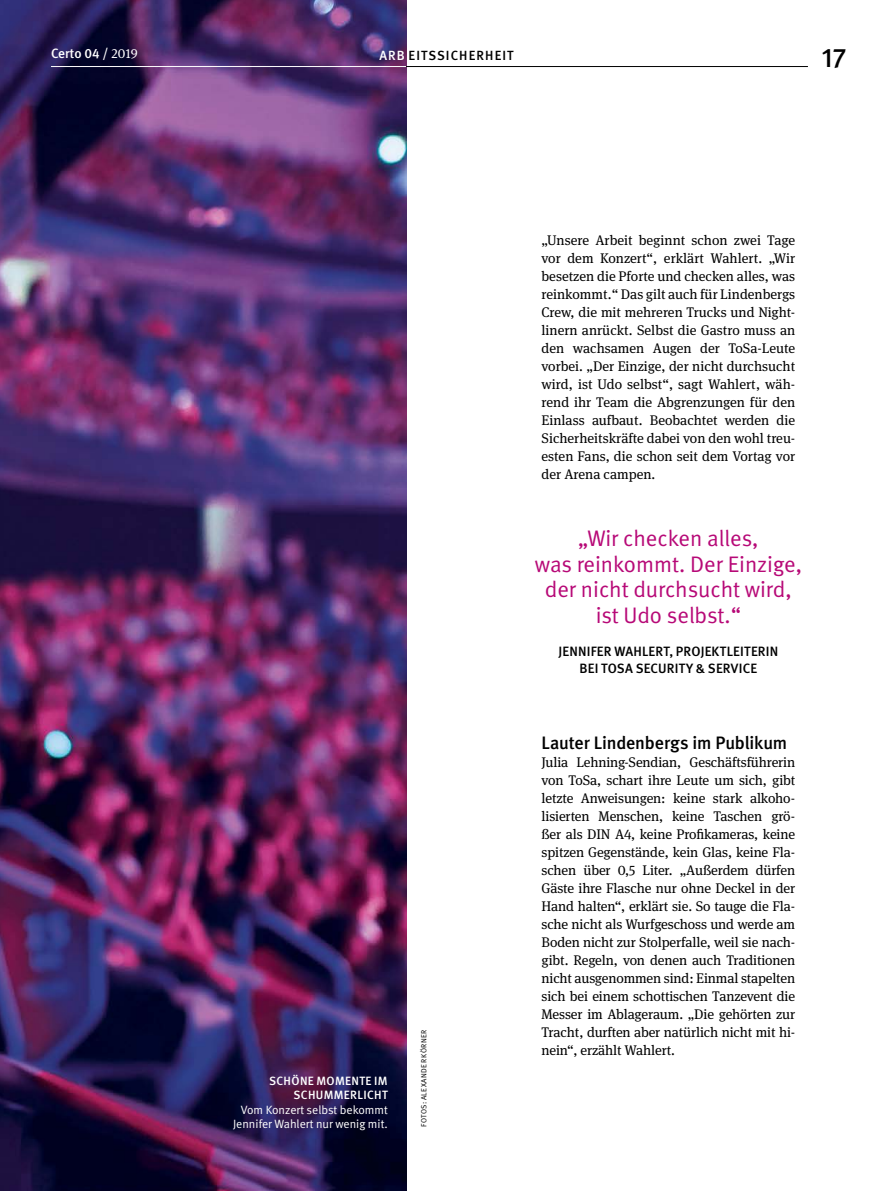
<style>
.page{position:relative;width:893px;height:1191px;background:#fff}
.page>*{position:absolute;margin:0;border:0;box-sizing:border-box;transform-origin:0 0}
.t1{font:500 27px "DGUV Meta";color:#000}
.t2{font:22.5px/25.5px "DGUV Meta";color:#b70977;text-align:center}
.t3{font:500 18px "DGUV Meta";letter-spacing:-.005em;color:#000}
.t4{font:13.95px/18px "DGUV Meta Serif";letter-spacing:-.01em;color:#000;text-align:justify}
.t5{font:500 13.5px/17px "DGUV Meta";letter-spacing:.015em;color:#000;text-align:center}
.t6{font:500 13.5px "DGUV Meta";color:#fff}
.t7{font:500 13.35px "DGUV Meta";letter-spacing:.085em;color:#000}
.t8{font:12px/14.4px "DGUV Meta";color:#fff;text-align:right}
.t9{font:500 12px/14.4px "DGUV Meta";letter-spacing:.025em;color:#fff;text-align:right}
.t10{font:7.5px "DGUV Meta";letter-spacing:.05em;color:#000}
.s1{font-family:"DGUV Meta Serif";font-weight:400;font-size:13.35px}
.s2{color:#fff}
</style>
<div class="page">
<img style="left:0;top:0;width:406px;height:1191px">
<hr style="left:51px;top:66px;width:355px;height:1px;background:#fff">
<hr style="left:406px;top:66px;width:402px;height:1px;background:#000">
<p class="t6" style="left:51px;top:46px;width:88px">Certo 04 / <span class="s1">2019</span></p>
<p class="t7" style="left:379px;top:47px;width:136px"><span class="s2">ARB</span> EITSSICHERHEIT</p>
<h1 class="t1" style="left:822px;top:42px;width:26px">17</h1>
<p class="t9" style="left:269px;top:1073px;width:120px">SCHÖNE MOMENTE IM<br>SCHUMMERLICHT</p>
<p class="t8" style="left:233px;top:1102px;width:156px">Vom Konzert selbst bekommt<br>Jennifer Wahlert nur wenig mit.</p>
<p class="t10" style="left:420px;top:1127px;width:98px;rotate:-90deg">FOTOS: ALEXANDER KÖRNER</p>
<p class="t4" style="left:541px;top:232px;width:255px">„Unsere Arbeit beginnt schon zwei Tage vor dem Konzert“, erklärt Wahlert. „Wir besetzen die Pforte und checken alles, was reinkommt.“ Das gilt auch für Lindenbergs Crew, die mit mehreren Trucks und Night&shy;linern anrückt. Selbst die Gastro muss an den wachsamen Augen der ToSa-Leute vorbei. „Der Einzige, der nicht durchsucht wird, ist Udo selbst“, sagt Wahlert, wäh&shy;rend ihr Team die Abgrenzungen für den Einlass aufbaut. Beobachtet werden die Sicherheitskräfte dabei von den wohl treu&shy;esten Fans, die schon seit dem Vortag vor der Arena campen.</p>
<h2 class="t2" style="left:535px;top:526px;width:269px">„Wir checken alles,<br>was reinkommt. Der Einzige, der nicht durchsucht wird, ist Udo selbst.“</h2>
<p class="t5" style="left:558px;top:643px;width:221px">JENNIFER WAHLERT, PROJEKTLEITERIN<br>BEI TOSA SECURITY &amp; SERVICE</p>
<p class="t3" style="left:541px;top:732px;width:247px">Lauter Lindenbergs im Publikum</p>
<p class="t4" style="left:541px;top:754px;width:255px">Julia Lehning-Sendian, Geschäftsführerin von ToSa, schart ihre Leute um sich, gibt letzte Anweisungen: keine stark alkoho&shy;lisierten Menschen, keine Taschen grö&shy;ßer als DIN A4, keine Profikameras, keine spitzen Gegenstände, kein Glas, keine Fla&shy;schen über 0,5 Liter. „Außerdem dürfen Gäste ihre Flasche nur ohne Deckel in der Hand halten“, erklärt sie. So tauge die Fla&shy;sche nicht als Wurfgeschoss und werde am Boden nicht zur Stolperfalle, weil sie nach&shy;gibt. Regeln, von denen auch Traditionen nicht ausgenommen sind: Einmal stapelten sich bei einem schottischen Tanzevent die Messer im Ablageraum. „Die gehörten zur Tracht, durften aber natürlich nicht mit hi&shy;nein“, erzählt Wahlert.</p>
</div>
